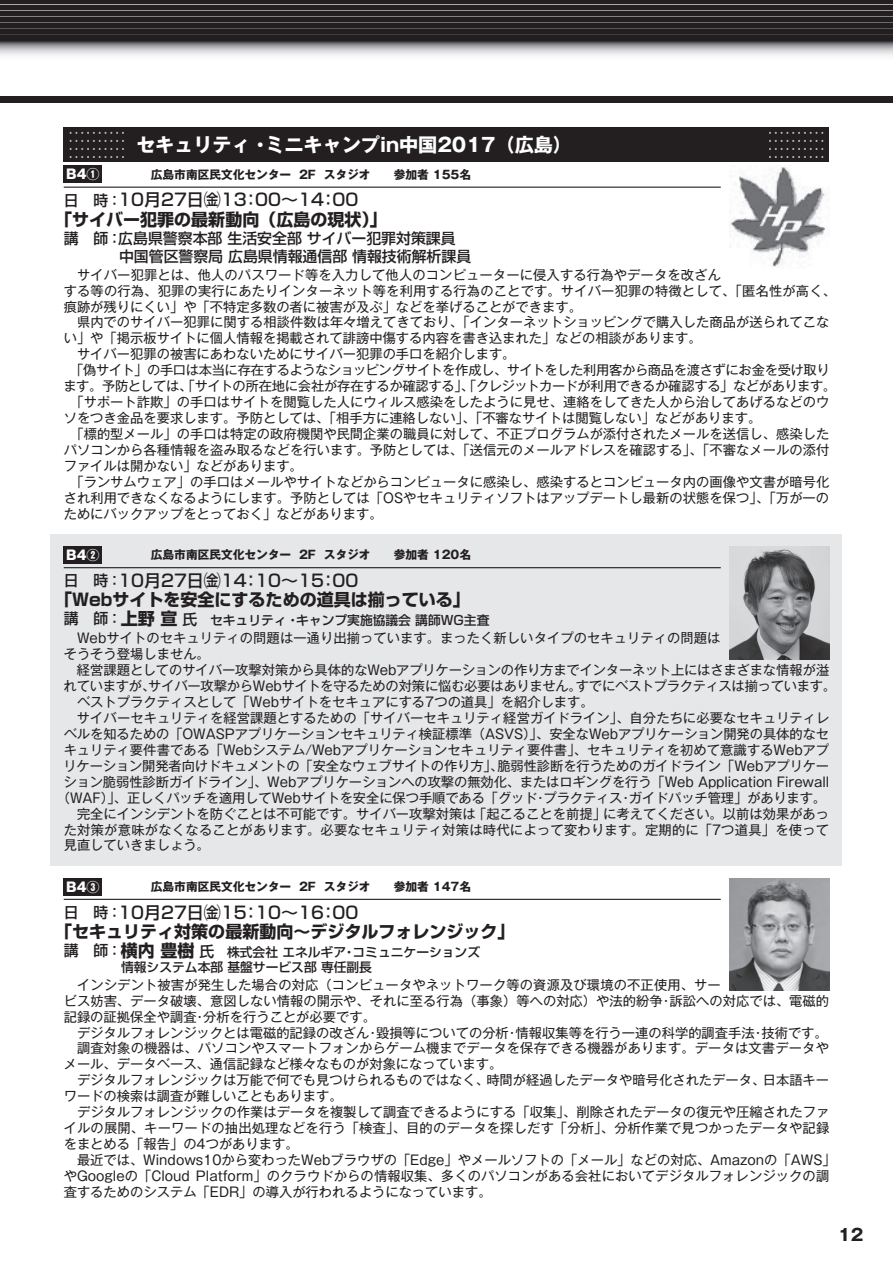
<style>
.page{position:relative;width:893px;height:1263px;background:#fff}
.page>*{position:absolute;margin:0;border:0;box-sizing:border-box;transform-origin:0 0}
.t1{font:19.2px "Gothic MB101 Pro Bold 90 msp RKSJ H";color:#fff}
.t2{font:16.95px "Shin Go Pro Bold 90 msp RKSJ H";color:#231f20}
.t3{font:16.95px "Shin Go Pro Medium 90 msp RKSJ H";color:#231f20}
.t4{font:16.5px "Gothic MB101 Pro Bold 90 msp RKSJ H";color:#231f20}
.t5{font:14.85px/18px "Shin Go Pro Medium 90 msp RKSJ H";color:#231f20}
.t6{font:13.35px/15.9px "Gothic MB101 Pro Regular 90 msp RKSJ H";color:#231f20}
.t7{font:13.35px "Gothic MB101 Pro Regular 90 msp RKSJ H";letter-spacing:-.025em;color:#231f20}
.t8{font:13.35px "Gothic MB101 Pro Regular 90 msp RKSJ H";letter-spacing:.02em;color:#231f20}
.t9{font:13.05px "Gothic MB101 Pro Heavy 90 msp RKSJ H";color:#fff}
.t10{font:12.75px/15.5px "Shin Go Pro Medium 90 msp RKSJ H";color:#231f20}
.t11{font:11.7px "Gothic MB101 Pro Bold 90 msp RKSJ H";color:#231f20}
.s1{font-size:14.85px}
.s2{font-family:"Shin Go Pro Bold 90 msp RKSJ H";font-size:16.95px}
</style>
<div class="page">
<div style="left:0;top:0;width:893px;height:102px;background:#231f20"></div>
<svg style="left:0;top:41px;width:893px;height:55px;background:#e9e9ea"></svg>
<hr style="left:0;top:4px;width:893px;height:1px;background:#a8a9ad">
<hr style="left:0;top:10px;width:893px;height:1px;background:#939598">
<hr style="left:0;top:16px;width:893px;height:1px;background:#808285">
<hr style="left:0;top:22px;width:893px;height:1px;background:#6c6d70">
<hr style="left:0;top:28px;width:893px;height:1px;background:#57585a">
<hr style="left:0;top:34px;width:893px;height:1px;background:#3e3e3f">
<div style="left:51px;top:534px;width:791px;height:331px;background:#e6e7e9"></div>
<hr style="left:64px;top:187px;width:657px;height:1px;background:#231f20">
<hr style="left:64px;top:899px;width:657px;height:1px;background:#231f20">
<hr style="left:64px;top:567px;width:657px;height:1px;background:#231f20">
<img style="left:729px;top:167px;width:97px;height:100px">
<img style="left:729px;top:878px;width:100px;height:113px">
<img style="left:729px;top:546px;width:100px;height:113px">
<div style="left:64px;top:166px;width:38px;height:17px;background:#231f20"></div>
<div style="left:64px;top:878px;width:38px;height:17px;background:#231f20"></div>
<div style="left:64px;top:546px;width:38px;height:17px;background:#231f20"></div>
<div style="left:64px;top:128px;width:765px;height:34px;background:#231f20"></div>
<svg style="left:70px;top:132px;width:54px;height:2px"></svg>
<svg style="left:70px;top:140px;width:54px;height:2px"></svg>
<svg style="left:70px;top:148px;width:54px;height:2px"></svg>
<svg style="left:70px;top:156px;width:54px;height:2px"></svg>
<svg style="left:769px;top:132px;width:54px;height:2px"></svg>
<svg style="left:769px;top:140px;width:54px;height:2px"></svg>
<svg style="left:769px;top:148px;width:54px;height:2px"></svg>
<svg style="left:769px;top:156px;width:54px;height:2px"></svg>
<p class="t9" style="left:66px;top:170px;width:35px">B4①</p>
<h1 class="t1" style="left:136px;top:137px;width:437px">セキュリティ・ミニキャンプin中国2017（広島）</h1>
<p class="t11" style="left:151px;top:170px;width:322px">広島市南区民文化センター 2F スタジオ　　参加者 155名</p>
<p class="t3" style="left:64px;top:194px;width:296px"><span class="s1">日　時 ：</span>10月27日㈮13：00～14：00</p>
<p class="t2" style="left:55px;top:213px;width:333px">「サイバー犯罪の最新動向（広島の現状）」</p>
<p class="t5" style="left:119px;top:231px;width:354px;text-indent:-55px">講　師 ：広島県警察本部 生活安全部 サイバー犯罪対策課員中国管区警察局 広島県情報通信部 情報技術解析課員</p>
<p class="t6" style="left:64px;top:268px;width:774px;text-indent:13px">サイバー犯罪とは、他人のパスワード等を入力して他人のコンピューターに侵入する行為やデータを改ざん<br>する等の行為、犯罪の実行にあたりインターネット等を利用する行為のことです。サイバー犯罪の特徴として、「匿名性が高く、痕跡が残りにくい」や「不特定多数の者に被害が及ぶ」などを挙げることができます。</p>
<p class="t6" style="left:77px;top:316px;width:754px">県内でのサイバー犯罪に関する相談件数は年々増えてきており、「インターネットショッピングで購入した商品が送られてこな</p>
<p class="t6" style="left:64px;top:332px;width:639px">い」や「掲示板サイトに個人情報を掲載されて誹謗中傷する内容を書き込まれた」などの相談があります。</p>
<p class="t6" style="left:77px;top:348px;width:440px">サイバー犯罪の被害にあわないためにサイバー犯罪の手口を紹介します。</p>
<p class="t7" style="left:70px;top:365px;width:761px">「偽サイト」の手口は本当に存在するようなショッピングサイトを作成し、サイトをした利用客から商品を渡さずにお金を受け取り</p>
<p class="t7" style="left:63px;top:381px;width:774px">ます。予防としては、「サイトの所在地に会社が存在するか確認する」、「クレジットカードが利用できるか確認する」などがあります。</p>
<p class="t6" style="left:70px;top:396px;width:760px">「サポート詐欺」の手口はサイトを閲覧した人にウィルス感染をしたように見せ、連絡をしてきた人から治してあげるなどのウ</p>
<p class="t6" style="left:64px;top:412px;width:699px">ソをつき金品を要求します。予防としては、「相手方に連絡しない」、「不審なサイトは閲覧しない」などがあります。</p>
<p class="t6" style="left:70px;top:428px;width:760px">「標的型メール」の手口は特定の政府機関や民間企業の職員に対して、不正プログラムが添付されたメールを送信し、感染した</p>
<p class="t6" style="left:64px;top:444px;width:767px">パソコンから各種情報を盗み取るなどを行います。予防としては、「送信元のメールアドレスを確認する」、「不審なメールの添付</p>
<p class="t6" style="left:64px;top:460px;width:241px">ファイルは開かない」などがあります。</p>
<p class="t6" style="left:70px;top:476px;width:760px">「ランサムウェア」の手口はメールやサイトなどからコンピュータに感染し、感染するとコンピュータ内の画像や文書が暗号化</p>
<p class="t6" style="left:64px;top:492px;width:767px">され利用できなくなるようにします。予防としては「OSやセキュリティソフトはアップデートし最新の状態を保つ」、「万が一の</p>
<p class="t6" style="left:64px;top:508px;width:320px">ためにバックアップをとっておく」などがあります。</p>
<p class="t9" style="left:66px;top:550px;width:35px">B4②</p>
<p class="t11" style="left:151px;top:551px;width:322px">広島市南区民文化センター 2F スタジオ　　参加者 120名</p>
<p class="t3" style="left:64px;top:574px;width:296px"><span class="s1">日　時 ：</span>10月27日㈮14：10～15：00</p>
<p class="t2" style="left:55px;top:593px;width:416px">「Webサイトを安全にするための道具は揃っている」</p>
<p class="t10" style="left:64px;top:614px;width:427px"><span class="s1">講　師 ：</span> <span class="s2">上野 宣</span> <span class="s1">氏</span>　セキュリティ・キャンプ実施協議会 講師WG主査</p>
<p class="t6" style="left:64px;top:632px;width:658px;text-indent:13px">Webサイトのセキュリティの問題は一通り出揃っています。まったく新しいタイプのセキュリティの問題はそうそう登場しません。</p>
<p class="t6" style="left:77px;top:664px;width:754px">経営課題としてのサイバー攻撃対策から具体的なWebアプリケーションの作り方までインターネット上にはさまざまな情報が溢</p>
<p class="t6" style="left:64px;top:680px;width:774px">れていますが、サイバー攻撃からWebサイトを守るための対策に悩む必要はありません。すでにベストプラクティスは揃っています。</p>
<p class="t6" style="left:77px;top:696px;width:518px">ベストプラクティスとして「Webサイトをセキュアにする7つの道具」を紹介します。</p>
<p class="t6" style="left:77px;top:712px;width:754px">サイバーセキュリティを経営課題とするための「サイバーセキュリティ経営ガイドライン」、自分たちに必要なセキュリティレ</p>
<p class="t6" style="left:64px;top:728px;width:767px">ベルを知るための「OWASPアプリケーションセキュリティ検証標準（ASVS）」、安全なWebアプリケーション開発の具体的なセ</p>
<p class="t6" style="left:64px;top:744px;width:767px">キュリティ要件書である「Webシステム/Webアプリケーションセキュリティ要件書」、セキュリティを初めて意識するWebアプ</p>
<p class="t6" style="left:64px;top:760px;width:767px">リケーション開発者向けドキュメントの「安全なウェブサイトの作り方」、脆弱性診断を行うためのガイドライン「Webアプリケー</p>
<p class="t6" style="left:64px;top:776px;width:767px">ション脆弱性診断ガイドライン」、Webアプリケーションへの攻撃の無効化、またはロギングを行う「Web Application Firewall</p>
<p class="t6" style="left:57px;top:791px;width:771px">（WAF）」、正しくパッチを適用してWebサイトを安全に保つ手順である「グッド・プラクティス・ガイドパッチ管理」があります。</p>
<p class="t6" style="left:77px;top:807px;width:754px">完全にインシデントを防ぐことは不可能です。サイバー攻撃対策は「起こることを前提」に考えてください。以前は効果があっ</p>
<p class="t8" style="left:64px;top:824px;width:767px">た対策が意味がなくなることがあります。必要なセキュリティ対策は時代によって変わります。定期的に「7つ道具」を使って</p>
<p class="t6" style="left:64px;top:839px;width:148px">見直していきましょう。</p>
<p class="t9" style="left:66px;top:882px;width:35px">B4③</p>
<p class="t11" style="left:151px;top:882px;width:322px">広島市南区民文化センター 2F スタジオ　　参加者 147名</p>
<p class="t3" style="left:64px;top:906px;width:296px"><span class="s1">日　時 ：</span>10月27日㈮15：10～16：00</p>
<p class="t2" style="left:55px;top:925px;width:461px">「セキュリティ対策の最新動向～デジタルフォレンジック」</p>
<p class="t10" style="left:121px;top:946px;width:360px;text-indent:-57px"><span class="s1">講　師 ：</span> <span class="s2">横内 豊樹</span> <span class="s1">氏</span>　株式会社 エネルギア・コミュニケーションズ情報システム本部 基盤サービス部 専任副長</p>
<p class="t6" style="left:64px;top:979px;width:767px;text-indent:13px">インシデント被害が発生した場合の対応（コンピュータやネットワーク等の資源及び環境の不正使用、サー<br>ビス妨害、データ破壊、意図しない情報の開示や、それに至る行為（事象）等への対応）や法的紛争・訴訟への対応では、電磁的記録の証拠保全や調査・分析を行うことが必要です。</p>
<p class="t6" style="left:77px;top:1026px;width:752px">デジタルフォレンジックとは電磁的記録の改ざん・毀損等についての分析・情報収集等を行う一連の科学的調査手法・技術です。</p>
<p class="t6" style="left:77px;top:1042px;width:753px">調査対象の機器は、パソコンやスマートフォンからゲーム機までデータを保存できる機器があります。データは文書データや</p>
<p class="t6" style="left:64px;top:1058px;width:440px">メール、データベース、通信記録など様々なものが対象になっています。</p>
<p class="t6" style="left:77px;top:1074px;width:754px">デジタルフォレンジックは万能で何でも見つけられるものではなく、時間が経過したデータや暗号化されたデータ、日本語キー</p>
<p class="t6" style="left:64px;top:1090px;width:281px">ワードの検索は調査が難しいこともあります。</p>
<p class="t6" style="left:77px;top:1106px;width:754px">デジタルフォレンジックの作業はデータを複製して調査できるようにする「収集」、削除されたデータの復元や圧縮されたファ</p>
<p class="t6" style="left:64px;top:1122px;width:767px">イルの展開、キーワードの抽出処理などを行う「検査」、目的のデータを探しだす「分析」、分析作業で見つかったデータや記録</p>
<p class="t6" style="left:64px;top:1138px;width:236px">をまとめる「報告」の4つがあります。</p>
<p class="t6" style="left:77px;top:1154px;width:760px">最近では、Windows10から変わったWebブラウザの「Edge」やメールソフトの「メール」などの対応、Amazonの「AWS」</p>
<p class="t6" style="left:64px;top:1170px;width:767px">やGoogleの「Cloud Platform」のクラウドからの情報収集、多くのパソコンがある会社においてデジタルフォレンジックの調</p>
<p class="t6" style="left:64px;top:1186px;width:429px">査するためのシステム「EDR」の導入が行われるようになっています。</p>
<p class="t4" style="left:838px;top:1229px;width:27px">12</p>
</div>
